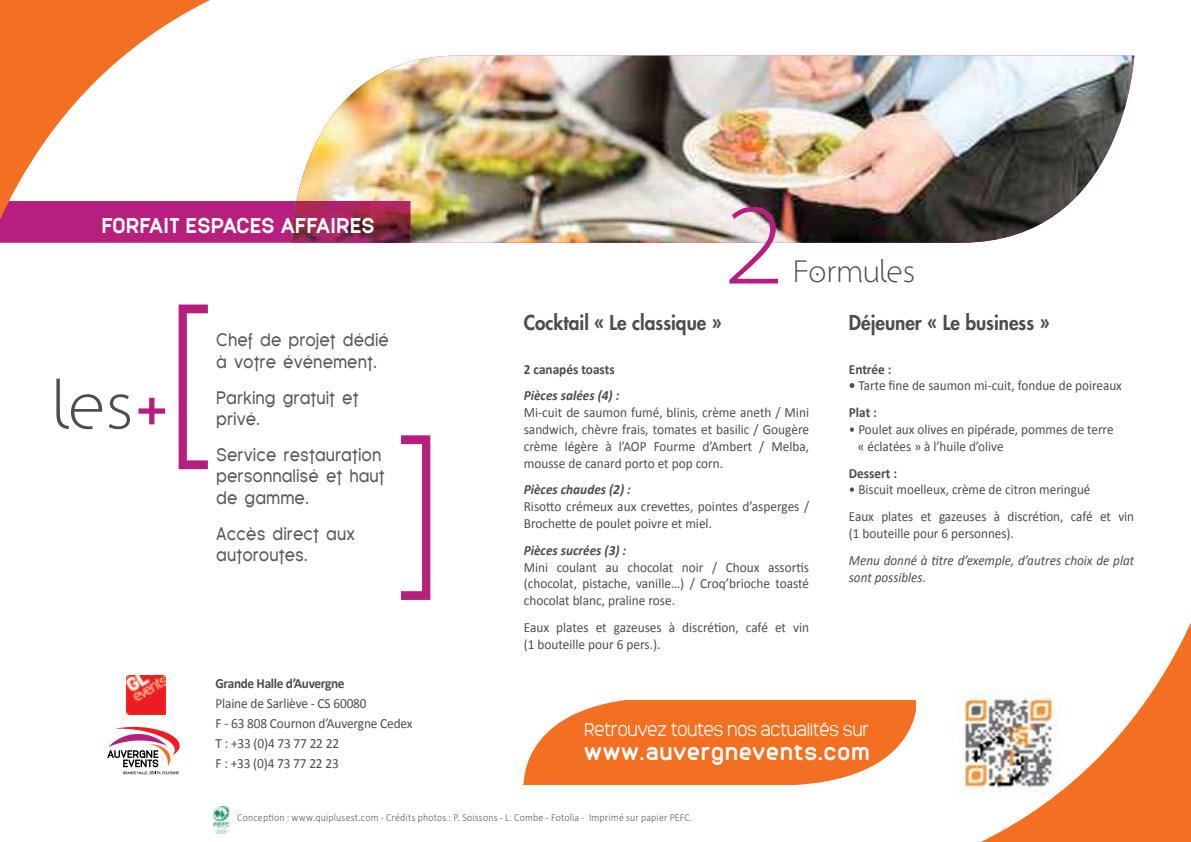
<style>
.page{position:relative;width:1191px;height:842px;background:#fff}
.page>*{position:absolute;margin:0;border:0;box-sizing:border-box;transform-origin:0 0}
.t1{font:300 172px "Futura";color:#b61f7e}
.t2{font:116px "Santana";color:#b61f7e}
.t3{font:69.4px "Santana";color:#4d4d4f}
.t4{font:32px "Santana";color:#4d4d4f;scale:.95 1}
.t5{font:800 20px "Futura";color:#4d4d4f;scale:.95 1}
.t6{font:700 20px "Monark";letter-spacing:.04em;color:#fff}
.t7{font:700 20px "Monark";letter-spacing:.07em;color:#fff}
.t8{font:18px/21.6px "Florencesans";color:#58595b;scale:.9 1}
.t9{font:300 17px "Monark";letter-spacing:.02em;color:#fff;scale:.94 1}
.t10{font:14px/16.8px "Calibri";color:#4d4d4f;scale:.95 1}
.t11{font:14px/26.8px "Calibri";color:#4d4d4f;scale:.94 1}
.t12{font:italic 14px/16.8px "Calibri";color:#4d4d4f;scale:.94 1}
.t13{font:700 14px "Calibri";letter-spacing:-.01em;color:#4d4d4f;scale:.95 1}
.t14{font:italic 700 14px "Calibri";color:#4d4d4f;scale:.95 1}
.t15{font:300 11px "Calibri";letter-spacing:.02em;color:#58595b;scale:.9 1}
.s1{font-family:"Florencesans";font-size:76px;color:#b61f7e}
.s2{font-weight:700}
</style>
<div class="page">
<img style="left:482px;top:56px;width:652px;height:187px">
<div style="left:524px;top:700px;width:392px;height:84px;background:#f36f21"></div>
<svg style="left:523px;top:700px;width:144px;height:85px"></svg>
<img style="left:127px;top:676px;width:38px;height:38px">
<svg style="left:107px;top:726px;width:73px;height:49px"></svg>
<img style="left:0;top:0;width:482px;height:243px">
<img style="left:213px;top:806px;width:18px;height:28px">
<svg style="left:709px;top:622px;width:482px;height:220px"></svg>
<h3 class="t6" style="left:102px;top:211px;width:274px">FORFAIT ESPACES AFFAIRES</h3>
<h3 class="t3" style="left:50px;top:371px;width:121px">les<span class="s1">+</span></h3>
<h1 class="t1" style="left:167px;top:261px;width:53px">[</h1>
<p class="t8" style="left:216px;top:329px;width:193px">Chef de projet dédié à votre événement.</p>
<p class="t8" style="left:216px;top:386px;width:160px">Parking gratuit et privé.</p>
<p class="t8" style="left:216px;top:444px;width:189px">Service restauration personnalisé et haut de gamme.</p>
<p class="t8" style="left:216px;top:523px;width:156px">Accès direct aux autoroutes.</p>
<p class="t13" style="left:215px;top:674px;width:137px">Grande Halle d’Auvergne</p>
<p class="t10" style="left:215px;top:693px;width:209px;line-height:20px">Plaine de Sarliève - CS 60080<br>F - 63 808 Cournon d’Auvergne Cedex<br>T : +33 (0)4 73 77 22 22<br>F : +33 (0)4 73 77 22 23</p>
<h2 class="t2" style="left:723px;top:188px;width:63px">2</h2>
<h3 class="t4" style="left:793px;top:256px;width:130px">Formules</h3>
<h3 class="t5" style="left:524px;top:309px;width:210px">Cocktail « Le classique »</h3>
<p class="t13" style="left:524px;top:360px;width:97px">2 canapés toasts</p>
<p class="t14" style="left:524px;top:387px;width:102px">Pièces salées (4) :</p>
<p class="t10" style="left:524px;top:404px;width:302px;text-align:justify">Mi-cuit de saumon fumé, blinis, crème aneth / Mini sandwich, chèvre frais, tomates et basilic / Gougère crème légère à l’AOP Fourme d’Ambert / Melba, mousse de canard porto et pop corn.</p>
<p class="t14" style="left:524px;top:481px;width:114px">Pièces chaudes (2) :</p>
<p class="t10" style="left:524px;top:498px;width:302px">Risotto crémeux aux crevettes, pointes d’asperges /<br>Brochette de poulet poivre et miel.</p>
<p class="t14" style="left:524px;top:541px;width:109px">Pièces sucrées (3) :</p>
<p class="t10" style="left:524px;top:559px;width:302px;text-align:justify">Mini coulant au chocolat noir / Choux assortis (chocolat, pistache, vanille…) / Croq’brioche toasté chocolat blanc, praline rose.</p>
<p class="t10" style="left:524px;top:619px;width:302px">Eaux plates et gazeuses à discrétion, café et vin (1 bouteille pour 6 pers.).</p>
<h3 class="t5" style="left:849px;top:309px;width:213px">Déjeuner « Le business »</h3>
<p class="t13" style="left:849px;top:360px;width:47px">Entrée :</p>
<p class="t11" style="left:849px;top:372px;width:292px"><span class="s2">•</span> Tarte fine de saumon mi-cuit, fondue de poireaux<br><span class="s2">Plat :</span></p>
<p class="t11" style="left:857px;top:421px;width:274px;line-height:16.8px;text-indent:-9px">• Poulet aux olives en pipérade, pommes de terre « éclatées » à l’huile d’olive</p>
<p class="t13" style="left:849px;top:464px;width:52px">Dessert :</p>
<p class="t11" style="left:849px;top:476px;width:305px">• Biscuit moelleux, crème de citron meringué<br>Eaux plates et gazeuses à discrétion, café et vin</p>
<p class="t11" style="left:849px;top:520px;width:177px">(1 bouteille pour 6 personnes).</p>
<p class="t12" style="left:849px;top:551px;width:305px">Menu donné à titre d’exemple, d’autres choix de plat sont possibles.</p>
<p class="t9" style="left:584px;top:718px;width:304px">Retrouvez toutes nos actualités sur</p>
<h3 class="t7" style="left:584px;top:738px;width:286px">www.auvergnevents.com</h3>
<p class="t15" style="left:237px;top:810px;width:507px">Conception : www.quiplusest.com - Crédits photos : P. Soissons - L. Combe - Fotolia - Imprimé sur papier PEFC.</p>
</div>
